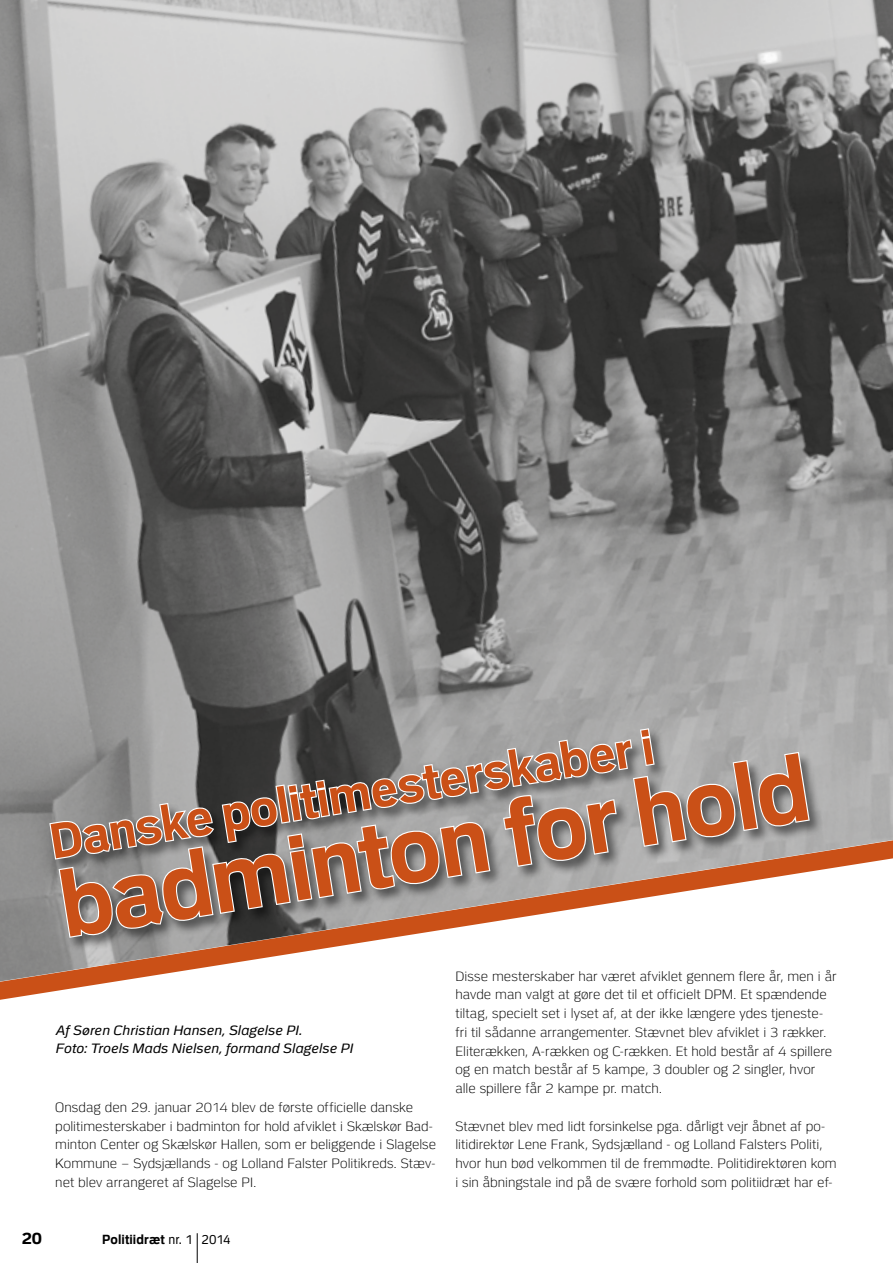
<style>
.page{position:relative;width:893px;height:1263px;background:#fff}
.page>*{position:absolute;margin:0;border:0;box-sizing:border-box;transform-origin:0 0}
.t1{font:700 92.4px "Politi";color:#ca5017;scale:.91 1}
.t2{font:700 49.5px "Politi";color:#ca5017;scale:.91 1}
.t3{font:700 16.5px "Politi";color:#000}
.t4{font:300 13.5px/18.8px "Politi";color:#000}
.t5{font:italic 13.5px/18px "Politi";letter-spacing:.005em;color:#000}
.t6{font:700 13.2px "Politi";letter-spacing:.01em;color:#000;scale:.91 1}
.s1{font-weight:400}
</style>
<div class="page">
<hr style="left:197px;top:1233px;width:1px;height:30px;background:#000">
<img style="left:0;top:0;width:893px;height:981px">
<div style="left:48px;top:727px;width:775px;height:224px;background:#000;opacity:.5"></div>
<svg style="left:48px;top:727px;width:763px;height:212px"></svg>
<h2 class="t2" style="left:46px;top:815px;width:673px;rotate:-9deg">Danske politimesterskaber i</h2>
<h1 class="t1" style="left:52px;top:856px;width:834px;rotate:-9deg">badminton for hold</h1>
<p class="t5" style="left:55px;top:1021px;width:299px">Af Søren Christian Hansen, Slagelse PI.<br>Foto: Troels Mads Nielsen, formand Slagelse PI</p>
<p class="t4" style="left:55px;top:1098px;width:382px">Onsdag den 29. januar 2014 blev de første officielle danske politimesterskaber i badminton for hold afviklet i Skælskør Bad&shy;minton Center og Skælskør Hallen, som er beliggende i Slagelse Kommune – Sydsjællands - og Lolland Falster Politikreds. Stæv&shy;net blev arrangeret af Slagelse PI.</p>
<p class="t3" style="left:22px;top:1229px;width:22px">20</p>
<p class="t6" style="left:102px;top:1232px;width:143px">Politiidræt <span class="s1">nr. 1 2014</span></p>
<p class="t4" style="left:455px;top:967px;width:383px">Disse mesterskaber har været afviklet gennem flere år, men i år havde man valgt at gøre det til et officielt DPM. Et spændende tiltag, specielt set i lyset af, at der ikke længere ydes tjeneste&shy;fri til sådanne arrangementer. Stævnet blev afviklet i 3 rækker.<br>Eliterækken, A-rækken og C-rækken. Et hold består af 4 spillere og en match består af 5 kampe, 3 doubler og 2 singler, hvor alle spillere får 2 kampe pr. match.</p>
<p class="t4" style="left:455px;top:1117px;width:383px">Stævnet blev med lidt forsinkelse pga. dårligt vejr åbnet af po&shy;litidirektør Lene Frank, Sydsjælland - og Lolland Falsters Politi, hvor hun bød velkommen til de fremmødte. Politidirektøren kom i sin åbningstale ind på de svære forhold som politiidræt har ef-</p>
</div>
